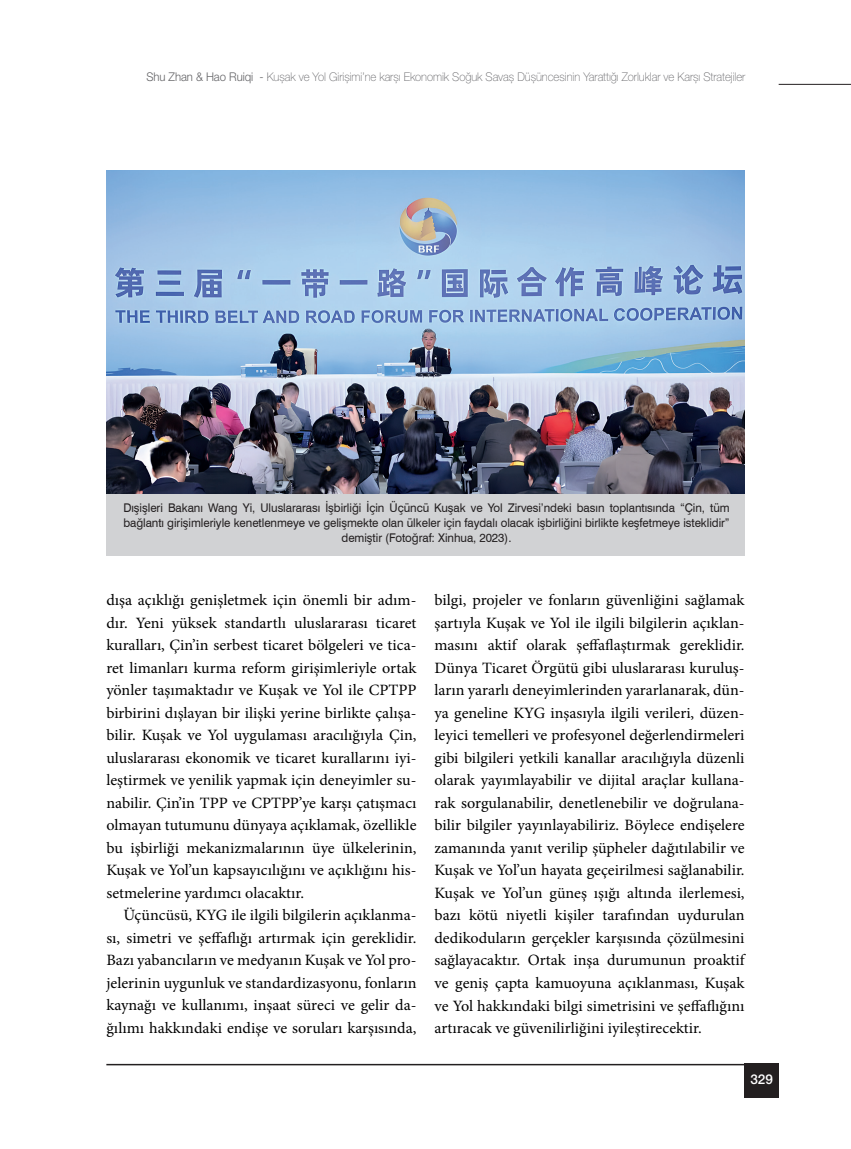
<style>
.page{position:relative;width:851px;height:1149px;background:#fff}
.page>*{position:absolute;margin:0;border:0;box-sizing:border-box;transform-origin:0 0}
.t1{font:15.75px/22.5px "Minion Pro";color:#000;text-align:justify}
.t2{font:500 13.5px "Helvetica Neue LT Pro";color:#fff}
.t3{font:12px/15px "Swiss 721 BT";letter-spacing:-.005em;color:#231f20;text-align:center;scale:.96 1}
.t4{font:100 12px "Helvetica Neue LT Pro";letter-spacing:-.005em;color:#636366;scale:.94 1}
.s1{font-weight:300}
</style>
<div class="page">
<hr style="left:106px;top:1063px;width:672px;height:1px;background:#231f20">
<div style="left:744px;top:1063px;width:34px;height:34px;background:#231f20"></div>
<hr style="left:778px;top:84px;width:72px;height:1px;background:#231f20">
<div style="left:106px;top:493px;width:638px;height:62px;background:#d1d2d4"></div>
<img style="left:106px;top:170px;width:638px;height:323px">
<p class="t4" style="left:146px;top:70px;width:638px"><span class="s1">Shu Zhan &amp; Hao Ruiqi -</span> Kuşak ve Yol Girişimi’ne karşı Ekonomik Soğuk Savaş Düşüncesinin Yarattığı Zorluklar ve Karşı Stratejiler</p>
<p class="t3" style="left:123px;top:499px;width:633px">Dışişleri Bakanı Wang Yi, Uluslararası İşbirliği İçin Üçüncü Kuşak ve Yol Zirvesi’ndeki basın toplantısında “Çin, tüm bağlantı girişimleriyle kenetlenmeye ve gelişmekte olan ülkeler için faydalı olacak işbirliğini birlikte keşfetmeye isteklidir” demiştir (Fotoğraf: Xinhua, 2023).</p>
<p class="t1" style="left:106px;top:588px;width:311px">dışa açıklığı genişletmek için önemli bir adım&shy;dır. Yeni yüksek standartlı uluslararası ticaret kuralları, Çin’in serbest ticaret bölgeleri ve tica&shy;ret limanları kurma reform girişimleriyle ortak yönler taşımaktadır ve Kuşak ve Yol ile CPTPP birbirini dışlayan bir ilişki yerine birlikte çalışa&shy;bilir. Kuşak ve Yol uygulaması aracılığıyla Çin, uluslararası ekonomik ve ticaret kurallarını iyi&shy;leştirmek ve yenilik yapmak için deneyimler su&shy;nabilir. Çin’in TPP ve CPTPP’ye karşı çatışmacı olmayan tutumunu dünyaya açıklamak, özellikle bu işbirliği mekanizmalarının üye ülkelerinin, Kuşak ve Yol’un kapsayıcılığını ve açıklığını his&shy;setmelerine yardımcı olacaktır.</p>
<p class="t1" style="left:106px;top:903px;width:311px;text-indent:17px">Üçüncüsü, KYG ile ilgili bilgilerin açıklanma&shy;sı, simetri ve şeffaflığı artırmak için gereklidir.<br>Bazı yabancıların ve medyanın Kuşak ve Yol pro&shy;jelerinin uygunluk ve standardizasyonu, fonların kaynağı ve kullanımı, inşaat süreci ve gelir da&shy;ğılımı hakkındaki endişe ve soruları karşısında,</p>
<p class="t1" style="left:434px;top:588px;width:311px">bilgi, projeler ve fonların güvenliğini sağlamak şartıyla Kuşak ve Yol ile ilgili bilgilerin açıklan&shy;masını aktif olarak şeffaflaştırmak gereklidir.<br>Dünya Ticaret Örgütü gibi uluslararası kuruluş&shy;ların yararlı deneyimlerinden yararlanarak, dün&shy;ya geneline KYG inşasıyla ilgili verileri, düzen&shy;leyici temelleri ve profesyonel değerlendirmeleri gibi bilgileri yetkili kanallar aracılığıyla düzenli olarak yayımlayabilir ve dijital araçlar kullana&shy;rak sorgulanabilir, denetlenebilir ve doğrulana&shy;bilir bilgiler yayınlayabiliriz. Böylece endişelere zamanında yanıt verilip şüpheler dağıtılabilir ve Kuşak ve Yol’un hayata geçeirilmesi sağlanabilir.<br>Kuşak ve Yol’un güneş ışığı altında ilerlemesi, bazı kötü niyetli kişiler tarafından uydurulan dedikoduların gerçekler karşısında çözülmesini sağlayacaktır. Ortak inşa durumunun proaktif ve geniş çapta kamuoyuna açıklanması, Kuşak ve Yol hakkındaki bilgi simetrisini ve şeffaflığını artıracak ve güvenilirliğini iyileştirecektir.</p>
<p class="t2" style="left:750px;top:1070px;width:24px">329</p>
</div>
